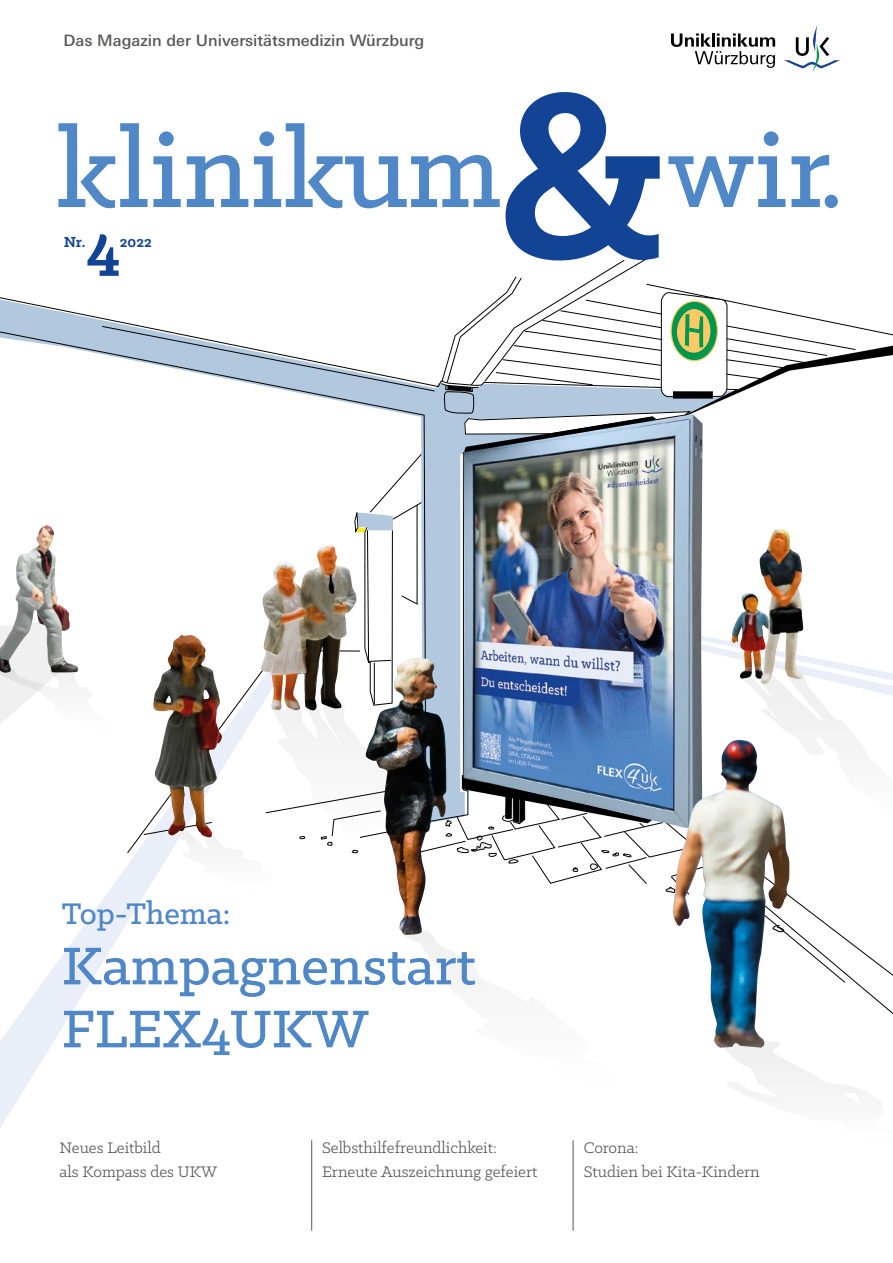
<style>
.page{position:relative;width:893px;height:1263px;background:#fff}
.page>*{position:absolute;margin:0;border:0;box-sizing:border-box;transform-origin:0 0}
.t1{font:700 266.55px "Klinic Slab";color:#134395}
.t2{font:500 118.5px "Klinic Slab";color:#5087c6}
.t3{font:700 67.5px "Klinic Slab";color:#134395}
.t4{font:500 60px/63px "Klinic Slab";color:#5087c6}
.t5{font:500 33.75px "Klinic Slab";color:#5087c6}
.t6{font:17.25px/24px "Klinic Slab";color:#575756}
.t7{font:700 16.5px "Klinic Slab";color:#134395}
.t8{font:500 15.75px "Univers Next Pro";color:#575756}
</style>
<div class="page">
<hr style="left:311px;top:1140px;width:1px;height:91px;background:#575756">
<hr style="left:573px;top:1140px;width:1px;height:91px;background:#575756">
<svg style="left:671px;top:33px;width:104px;height:35px"></svg>
<svg style="left:784px;top:26px;width:56px;height:46px"></svg>
<img style="left:0;top:255px;width:893px;height:888px">
<p class="t8" style="left:64px;top:31px;width:362px">Das Magazin der Universitätsmedizin Würzburg</p>
<h1 class="t1" style="left:496px;top:0;width:175px">&amp;</h1>
<h2 class="t2" style="left:56px;top:94px;width:789px">klinikum wir.</h2>
<h3 class="t3" style="left:86px;top:202px;width:35px">4</h3>
<p class="t7" style="left:64px;top:231px;width:90px">Nr. 2022</p>
<h3 class="t5" style="left:62px;top:892px;width:170px">Top-Thema:</h3>
<h3 class="t4" style="left:62px;top:933px;width:416px">Kampagnenstart<br>FLEX4UKW</h3>
<p class="t6" style="left:322px;top:1135px;width:217px">Selbsthilfefreundlichkeit:<br>Erneute Auszeichnung gefeiert</p>
<p class="t6" style="left:60px;top:1135px;width:159px">Neues Leitbild<br>als Kompass des UKW</p>
<p class="t6" style="left:584px;top:1135px;width:177px">Corona:<br>Studien bei Kita-Kindern</p>
</div>
